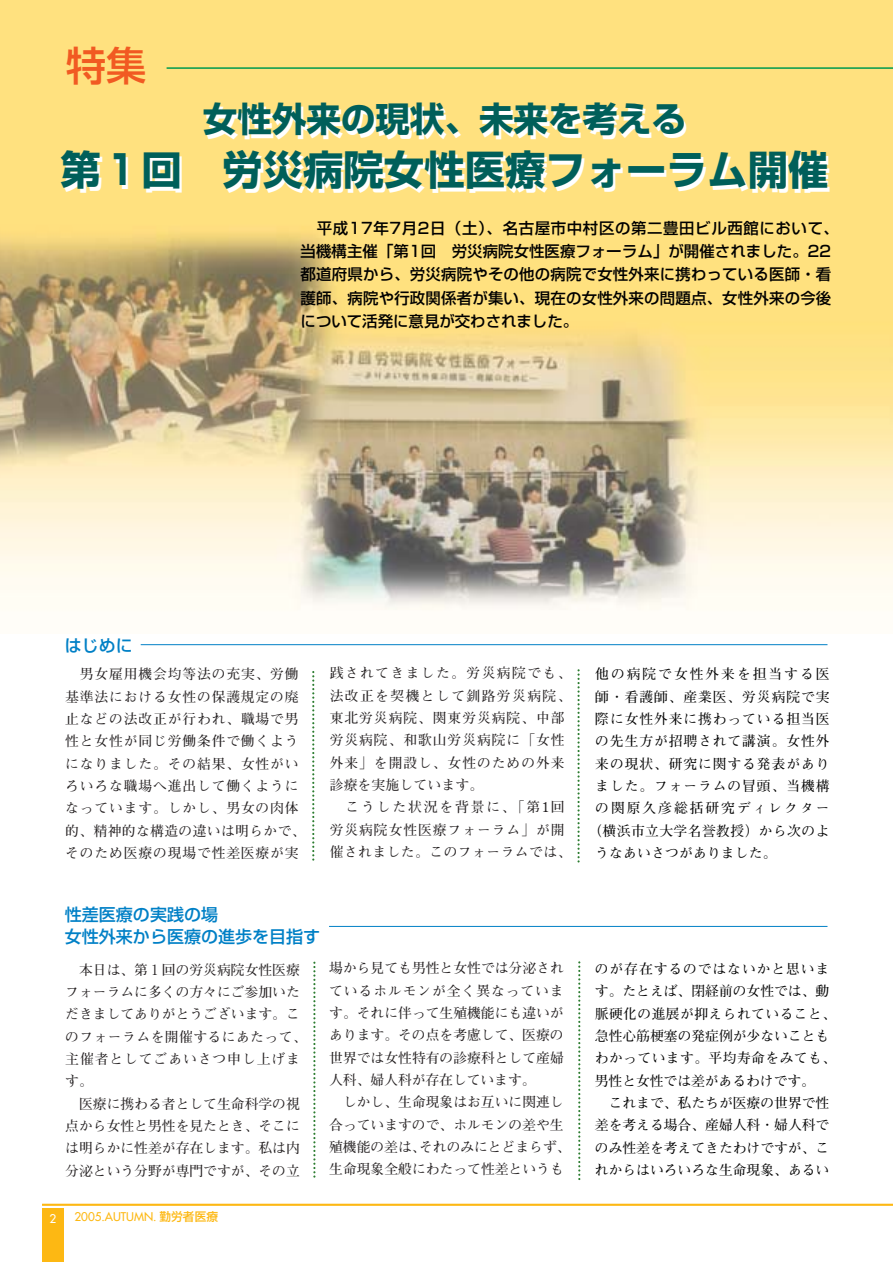
<style>
.page{position:relative;width:893px;height:1262px;background:#fff}
.page>*{position:absolute;margin:0;border:0;box-sizing:border-box;transform-origin:0 0}
.t1{font:700 40.35px "Shin Go";color:#005f5a}
.t2{font:500 40.35px "Shin Go";color:#f15a22}
.t3{font:700 34.5px "Shin Go";color:#005f5a}
.t4{font:500 16.95px/22.4px "Shin Go";color:#0080c6}
.t5{font:500 15.45px/23.2px "Shin Go";letter-spacing:.01em;color:#000}
.t6{font:700 13.8px/22.4px "Futo Min A101";letter-spacing:.03em;color:#000}
.t7{font:700 13.8px/22.4px "Futo Min A101";letter-spacing:.03em;color:#231f20;text-align:justify}
.t8{font:700 13.8px/22.4px "Futo Min A101";color:#231f20}
.t9{font:700 13.8px/22.4px "Futo Min A101";letter-spacing:.06em;color:#231f20;text-align:center}
.t10{font:700 13.8px/22.4px "Futo Min A101";letter-spacing:.065em;color:#231f20}
.t11{font:700 13.8px "Futo Min A101";letter-spacing:.065em;color:#000}
.t12{font:700 13.8px "Futo Min A101";letter-spacing:.14em;color:#000}
.t13{font:700 13.8px "Futo Min A101";letter-spacing:.01em;color:#000}
.t14{font:11.7px "Futura";color:#fdb813}
.t15{font:11.7px "Futura";color:#fff}
.s1{font-family:"Shin Go";font-weight:500}
</style>
<div class="page">
<hr style="left:42px;top:1203px;width:850px;height:2px;background:#fdb813">
<div style="left:42px;top:1208px;width:21px;height:54px;background:#fdb813"></div>
<img style="left:0;top:0;width:892px;height:610px">
<hr style="left:166px;top:67px;width:726px;height:2px;background:#009a4e">
<svg style="left:312px;top:671px;width:2px;height:188px"></svg>
<hr style="left:329px;top:926px;width:498px;height:1px;background:#0080c6">
<svg style="left:313px;top:961px;width:2px;height:215px"></svg>
<svg style="left:578px;top:961px;width:2px;height:218px"></svg>
<hr style="left:141px;top:644px;width:686px;height:1px;background:#0080c6">
<svg style="left:577px;top:669px;width:2px;height:192px"></svg>
<h1 class="t2" style="left:66px;top:51px;width:82px">特集</h1>
<h2 class="t3" style="left:203px;top:106px;width:484px">女性外来の現状、未来を考える</h2>
<h1 class="t1" style="left:61px;top:155px;width:769px">第１回　労災病院女性医療フォーラム開催</h1>
<p class="t4" style="left:65px;top:636px;width:70px">はじめに</p>
<p class="t5" style="left:300px;top:218px;width:540px;text-indent:16px">平成17年7月2日（土）、名古屋市中村区の第二豊田ビル西館において、当機構主催「第1回　労災病院女性医療フォーラム」が開催されました。22都道府県から、労災病院やその他の病院で女性外来に携わっている医師・看護師、病院や行政関係者が集い、現在の女性外来の問題点、女性外来の今後について活発に意見が交わされました。</p>
<p class="t9" style="left:65px;top:665px;width:242px">男女雇用機会均等法の充実、労働<br>基準法における女性の保護規定の廃止などの法改正が行われ、職場で男性と女性が同じ労働条件で働くようになりました。その結果、女性がいろいろな職場へ進出して働くようになっています。しかし、男女の肉体的、精神的な構造の違いは明らかで、そのため医療の現場で性差医療が実</p>
<p class="t10" style="left:330px;top:664px;width:243px">践されてきました。労災病院でも、法改正を契機として釧路労災病院、東北労災病院、関東労災病院、中部労災病院、和歌山労災病院に「女性外来」を開設し、女性のための外来診療を実施しています。</p>
<p class="t10" style="left:330px;top:798px;width:243px;text-indent:16px">こうした状況を背景に、「第1回労災病院女性医療フォーラム」が開催されました。このフォーラムでは、</p>
<p class="t4" style="left:65px;top:905px;width:257px">性差医療の実践の場<br>女性外来から医療の進歩を目指す</p>
<p class="t8" style="left:65px;top:960px;width:243px;text-indent:14px">本日は、第１回の労災病院女性医療フォーラムに多くの方々にご参加いただきましてありがとうございます。このフォーラムを開催するにあたって、主催者としてごあいさつ申し上げます。</p>
<p class="t7" style="left:65px;top:1094px;width:236px;text-indent:14px">医療に携わる者として生命科学の視点から女性と男性を見たとき、そこには明らかに性差が存在します。私は内分泌という分野が専門ですが、その立</p>
<p class="t7" style="left:329px;top:959px;width:236px">場から見ても男性と女性では分泌されているホルモンが全く異なっています。それに伴って生殖機能にも違いがあります。その点を考慮して、医療の世界では女性特有の診療科として産婦人科、婦人科が存在しています。</p>
<p class="t8" style="left:329px;top:1093px;width:243px;text-align:center">しかし、生命現象はお互いに関連し<br>合っていますので、ホルモンの差や生殖機能の差は、それのみにとどまらず、生命現象全般にわたって性差というも</p>
<p class="t15" style="left:49px;top:1212px;width:8px">2</p>
<p class="t14" style="left:74px;top:1211px;width:145px">2005.AUTUMN. <span class="s1">勤労者医療</span></p>
<p class="t12" style="left:595px;top:669px;width:236px">他の病院で女性外来を担当する医</p>
<p class="t11" style="left:595px;top:691px;width:236px">師・看護師、産業医、労災病院で実</p>
<p class="t11" style="left:595px;top:714px;width:236px">際に女性外来に携わっている担当医</p>
<p class="t11" style="left:595px;top:736px;width:236px">の先生方が招聘されて講演。女性外</p>
<p class="t11" style="left:595px;top:758px;width:236px">来の現状、研究に関する発表があり</p>
<p class="t11" style="left:595px;top:781px;width:236px">ました。フォーラムの冒頭、当機構</p>
<p class="t12" style="left:595px;top:803px;width:236px">の関原久彦総括研究ディレクター</p>
<p class="t6" style="left:588px;top:821px;width:243px">（横浜市立大学名誉教授）から次のよ</p>
<p class="t13" style="left:595px;top:848px;width:183px">うなあいさつがありました。</p>
<p class="t6" style="left:595px;top:959px;width:243px">のが存在するのではないかと思います。たとえば、閉経前の女性では、動脈硬化の進展が抑えられていること、急性心筋梗塞の発症例が少ないこともわかっています。平均寿命をみても、男性と女性では差があるわけです。</p>
<p class="t6" style="left:595px;top:1093px;width:236px;text-align:justify;text-indent:14px">これまで、私たちが医療の世界で性差を考える場合、産婦人科・婦人科でのみ性差を考えてきたわけですが、これからはいろいろな生命現象、あるい</p>
</div>
